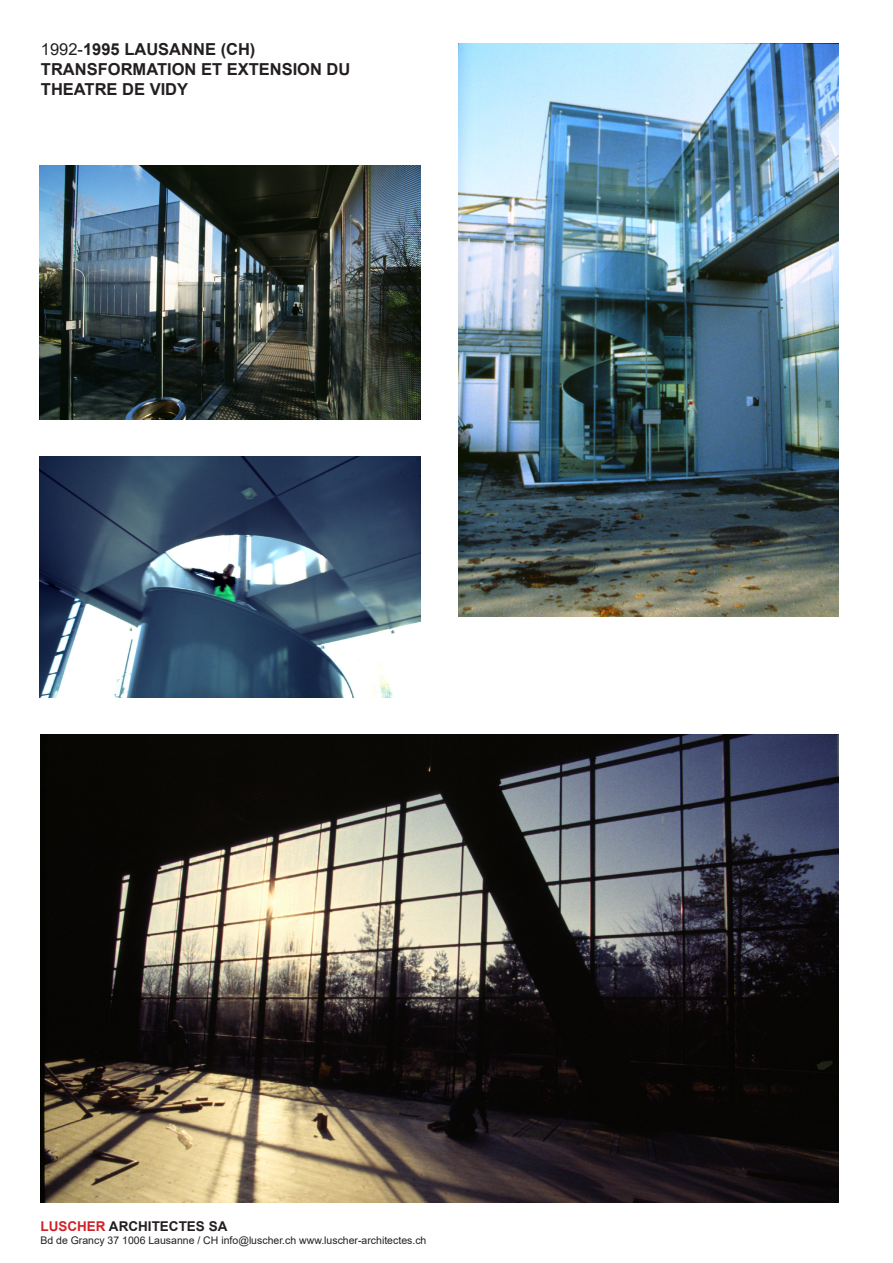
<style>
.page{position:relative;width:893px;height:1263px;background:#fff}
.page>*{position:absolute;margin:0;border:0;box-sizing:border-box;transform-origin:0 0}
.ueberschrift{font:700 16.5px/19.8px "Arial";color:#231f20}
.ueberschrift-2{font:700 13.5px "Arial";color:#231f20}
.ueberschrift-3{font:10.5px "Arial";color:#231f20}
.s1{font-weight:400}
.s2{color:#d1232a}
</style>
<div class="page">
<img style="left:39px;top:456px;width:381px;height:242px">
<img style="left:41px;top:735px;width:798px;height:468px">
<img style="left:458px;top:43px;width:381px;height:574px">
<img style="left:39px;top:165px;width:381px;height:255px">
<p class="ueberschrift" style="left:41px;top:40px;width:216px"><span class="s1">1992-</span>1995 LAUSANNE (CH)</p>
<p class="ueberschrift" style="left:41px;top:59px;width:311px">TRANSFORMATION ET EXTENSION DU<br>THEATRE DE VIDY</p>
<p class="ueberschrift-2" style="left:40px;top:1217px;width:189px"><span class="s2">LUSCHER</span> ARCHITECTES SA</p>
<p class="ueberschrift-3" style="left:40px;top:1233px;width:387px">Bd de Grancy 37 1006 Lausanne / CH info@luscher.ch www.luscher-architectes.ch</p>
</div>
